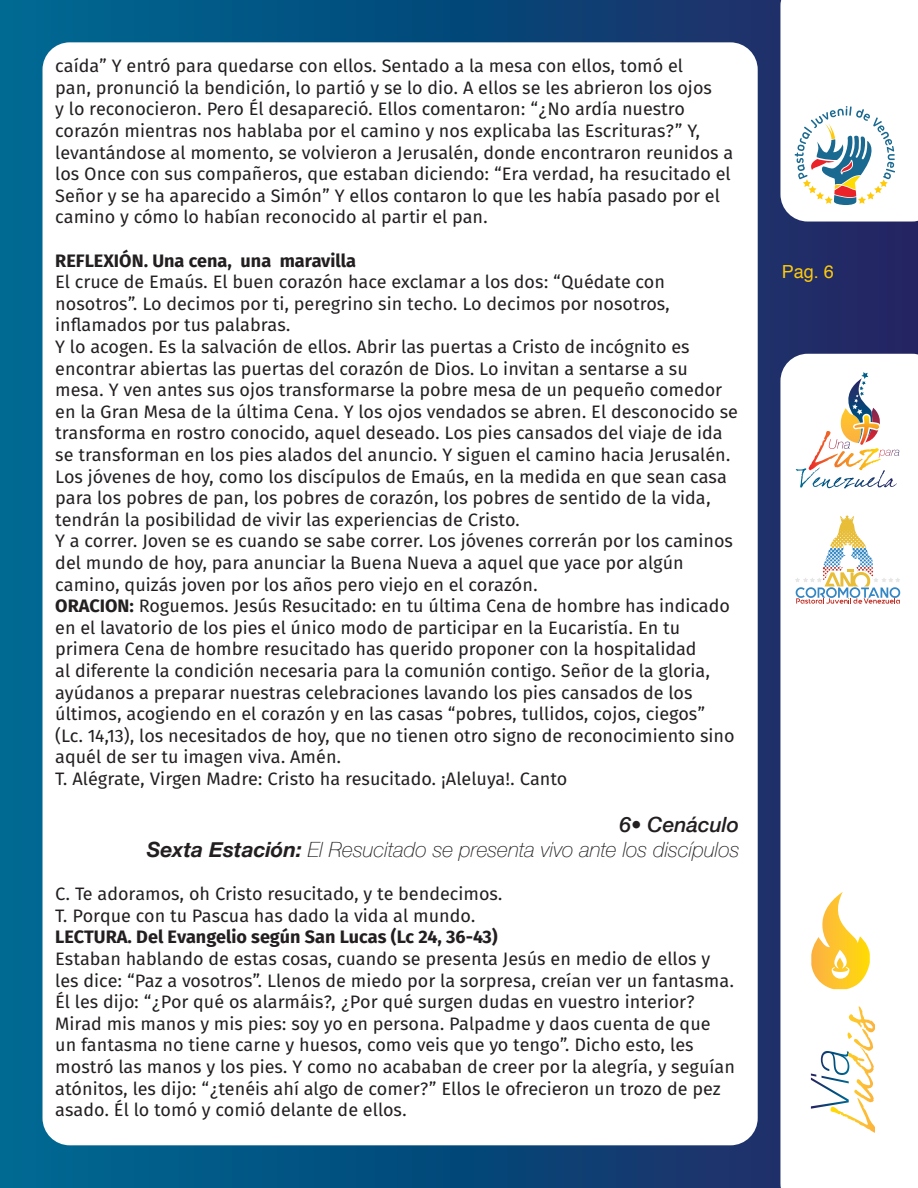
<style>
.page{position:relative;width:918px;height:1188px;background:#fff}
.page>*{position:absolute;margin:0;border:0;box-sizing:border-box;transform-origin:0 0}
.italic{font:italic 100 21px "Helvetica Neue";color:#231f20}
.tittle2{font:italic 500 21px "Helvetica Neue";color:#231f20}
.text{font:18px/21.6px "Fira Sans OT";color:#231f20}
.text-2{font:700 18px "Fira Sans OT";color:#231f20}
.t1{font:18px "Helvetica";color:#feca0a}
.s1{font-weight:700}
</style>
<div class="page">
<div style="left:0;top:0;width:918px;height:1188px;background:linear-gradient(to right,#006b93,#212461)"></div>
<div style="left:43px;top:42px;width:715px;height:1103px;background:#fff;border-radius:27px"></div>
<svg style="left:780px;top:354px;width:138px;height:834px"></svg>
<img style="left:796px;top:372px;width:103px;height:116px">
<svg style="left:780px;top:0;width:138px;height:222px"></svg>
<svg style="left:810px;top:892px;width:60px;height:97px"></svg>
<svg style="left:811px;top:1007px;width:64px;height:102px"></svg>
<svg style="left:795px;top:515px;width:105px;height:89px"></svg>
<p class="text" style="left:55px;top:56px;width:680px">caída” Y entró para quedarse con ellos. Sentado a la mesa con ellos, tomó el<br>pan, pronunció la bendición, lo partió y se lo dio. A ellos se les abrieron los ojos<br>y lo reconocieron. Pero Él desapareció. Ellos comentaron: “¿No ardía nuestro corazón mientras nos hablaba por el camino y nos explicaba las Escrituras?” Y, levantándose al momento, se volvieron a Jerusalén, donde encontraron reunidos a los Once con sus compañeros, que estaban diciendo: “Era verdad, ha resucitado el Señor y se ha aparecido a Simón” Y ellos contaron lo que les había pasado por el camino y cómo lo habían reconocido al partir el pan.</p>
<p class="text-2" style="left:55px;top:248px;width:302px">REFLEXIÓN. Una cena, una maravilla</p>
<p class="text" style="left:55px;top:272px;width:616px">El cruce de Emaús. El buen corazón hace exclamar a los dos: “Quédate con nosotros”. Lo decimos por ti, peregrino sin techo. Lo decimos por nosotros, inflamados por tus palabras.</p>
<p class="text" style="left:55px;top:337px;width:684px">Y lo acogen. Es la salvación de ellos. Abrir las puertas a Cristo de incógnito es encontrar abiertas las puertas del corazón de Dios. Lo invitan a sentarse a su mesa. Y ven antes sus ojos transformarse la pobre mesa de un pequeño comedor en la Gran Mesa de la última Cena. Y los ojos vendados se abren. El desconocido se transforma en rostro conocido, aquel deseado. Los pies cansados del viaje de ida se transforman en los pies alados del anuncio. Y siguen el camino hacia Jerusalén.</p>
<p class="text" style="left:55px;top:467px;width:673px">Los jóvenes de hoy, como los discípulos de Emaús, en la medida en que sean casa para los pobres de pan, los pobres de corazón, los pobres de sentido de la vida, tendrán la posibilidad de vivir las experiencias de Cristo.</p>
<p class="text" style="left:55px;top:532px;width:679px">Y a correr. Joven se es cuando se sabe correr. Los jóvenes correrán por los caminos del mundo de hoy, para anunciar la Buena Nueva a aquel que yace por algún camino, quizás joven por los años pero viejo en el corazón.</p>
<p class="text" style="left:55px;top:596px;width:681px"><span class="s1">ORACION:</span> Roguemos. Jesús Resucitado: en tu última Cena de hombre has indicado en el lavatorio de los pies el único modo de participar en la Eucaristía. En tu primera Cena de hombre resucitado has querido proponer con la hospitalidad<br>al diferente la condición necesaria para la comunión contigo. Señor de la gloria, ayúdanos a preparar nuestras celebraciones lavando los pies cansados de los últimos, acogiendo en el corazón y en las casas “pobres, tullidos, cojos, ciegos” (Lc. 14,13), los necesitados de hoy, que no tienen otro signo de reconocimiento sino aquél de ser tu imagen viva. Amén.</p>
<p class="text" style="left:55px;top:769px;width:514px">T. Alégrate, Virgen Madre: Cristo ha resucitado. ¡Aleluya!. Canto</p>
<p class="tittle2" style="left:620px;top:806px;width:121px">6• Cenáculo</p>
<p class="italic" style="left:147px;top:833px;width:594px"><span class="s1">Sexta Estación:</span> El Resucitado se presenta vivo ante los discípulos</p>
<p class="text" style="left:55px;top:884px;width:449px">C. Te adoramos, oh Cristo resucitado, y te bendecimos.</p>
<p class="text" style="left:55px;top:906px;width:422px">T. Porque con tu Pascua has dado la vida al mundo.</p>
<p class="text-2" style="left:55px;top:924px;width:444px">LECTURA. Del Evangelio según San Lucas (Lc 24, 36-43)</p>
<p class="text" style="left:55px;top:949px;width:681px">Estaban hablando de estas cosas, cuando se presenta Jesús en medio de ellos y les dice: “Paz a vosotros”. Llenos de miedo por la sorpresa, creían ver un fantasma.<br>Él les dijo: “¿Por qué os alarmáis?, ¿Por qué surgen dudas en vuestro interior?<br>Mirad mis manos y mis pies: soy yo en persona. Palpadme y daos cuenta de que un fantasma no tiene carne y huesos, como veis que yo tengo”. Dicho esto, les mostró las manos y los pies. Y como no acababan de creer por la alegría, y seguían atónitos, les dijo: “¿tenéis ahí algo de comer?” Ellos le ofrecieron un trozo de pez asado. Él lo tomó y comió delante de ellos.</p>
<p class="t1" style="left:782px;top:258px;width:54px">Pag. 6</p>
</div>
